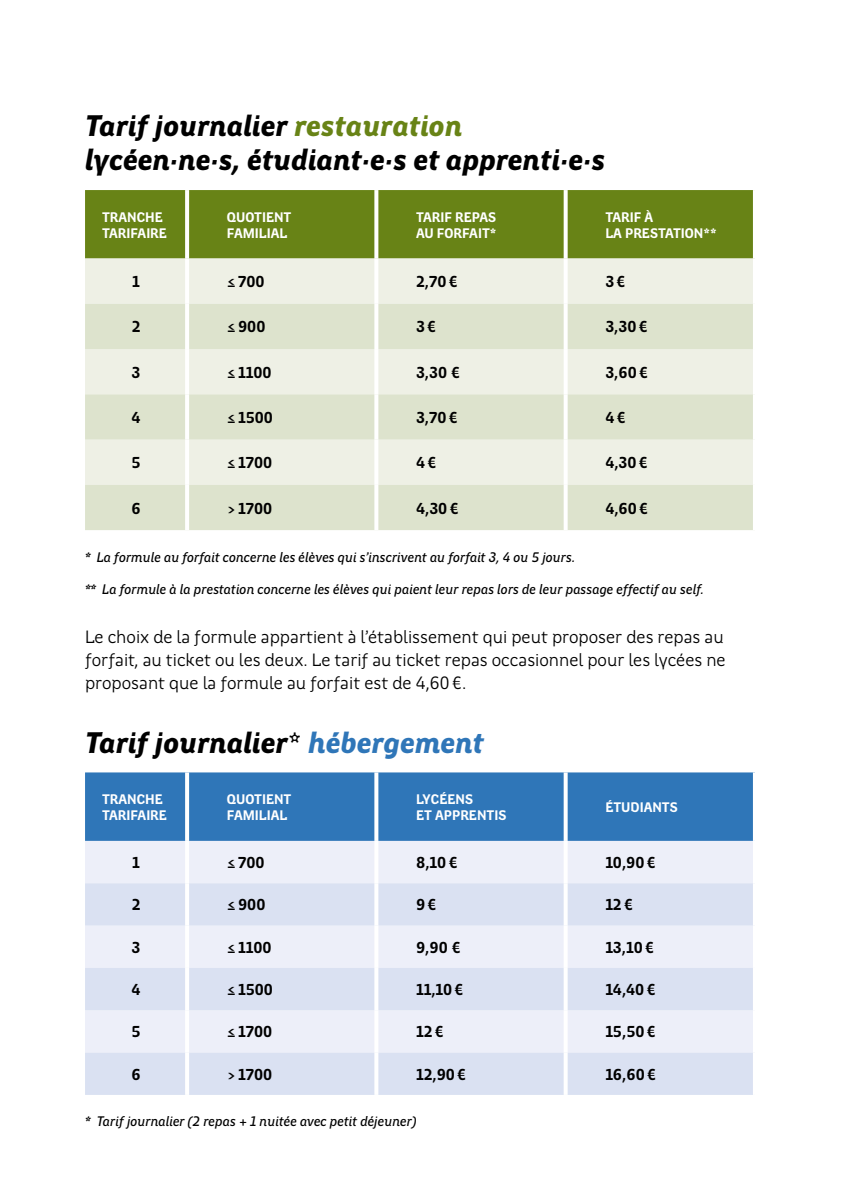
<style>
.page{position:relative;width:842px;height:1191px;background:#fff}
.page>*{position:absolute;margin:0;border:0;box-sizing:border-box;transform-origin:0 0}
.t1{font:italic 900 30px "Region Bretagne New";color:#000}
.t2{font:18px/23px "Region Bretagne New";color:#000;text-align:justify}
.t3{font:700 16px "Region Bretagne New";color:#000}
.t4{font:italic 500 14px "Region Bretagne New";color:#000}
.t5{font:700 14px/16px "Region Bretagne New";color:#fff}
.s1{color:#688316}
.s2{font-weight:400;font-style:normal}
.s3{color:#2f76b8}
</style>
<div class="page">
<div style="left:85px;top:190px;width:668px;height:68px;background:#688316"></div>
<div style="left:85px;top:258px;width:668px;height:46px;background:#eef0e5"></div>
<svg style="left:85px;top:304px;width:668px;height:226px;background:#e3e8d6"></svg>
<svg style="left:185px;top:190px;width:4px;height:68px"></svg>
<svg style="left:374px;top:190px;width:4px;height:68px"></svg>
<svg style="left:564px;top:190px;width:4px;height:68px"></svg>
<hr style="left:185px;top:258px;width:4px;height:46px;background:#fff">
<hr style="left:374px;top:258px;width:4px;height:46px;background:#fff">
<hr style="left:564px;top:258px;width:4px;height:46px;background:#fff">
<hr style="left:185px;top:304px;width:4px;height:45px;background:#fff">
<svg style="left:374px;top:304px;width:4px;height:45px"></svg>
<svg style="left:564px;top:304px;width:4px;height:45px"></svg>
<hr style="left:185px;top:349px;width:4px;height:45px;background:#fff">
<hr style="left:374px;top:349px;width:4px;height:45px;background:#fff">
<hr style="left:564px;top:349px;width:4px;height:45px;background:#fff">
<hr style="left:185px;top:394px;width:4px;height:45px;background:#fff">
<svg style="left:374px;top:394px;width:4px;height:45px"></svg>
<svg style="left:564px;top:394px;width:4px;height:45px"></svg>
<hr style="left:185px;top:439px;width:4px;height:46px;background:#fff">
<hr style="left:374px;top:439px;width:4px;height:46px;background:#fff">
<hr style="left:564px;top:439px;width:4px;height:46px;background:#fff">
<hr style="left:185px;top:485px;width:4px;height:45px;background:#fff">
<svg style="left:374px;top:485px;width:4px;height:45px"></svg>
<svg style="left:564px;top:485px;width:4px;height:45px"></svg>
<div style="left:85px;top:772px;width:668px;height:69px;background:#2f76b8"></div>
<div style="left:85px;top:841px;width:668px;height:42px;background:#edeff9"></div>
<svg style="left:85px;top:883px;width:668px;height:212px;background:#e1e6f4"></svg>
<svg style="left:185px;top:772px;width:4px;height:69px"></svg>
<svg style="left:374px;top:772px;width:4px;height:69px"></svg>
<svg style="left:564px;top:772px;width:4px;height:69px"></svg>
<hr style="left:185px;top:841px;width:4px;height:42px;background:#fff">
<hr style="left:374px;top:841px;width:4px;height:42px;background:#fff">
<hr style="left:564px;top:841px;width:4px;height:42px;background:#fff">
<hr style="left:185px;top:883px;width:4px;height:42px;background:#fff">
<svg style="left:374px;top:883px;width:4px;height:42px"></svg>
<svg style="left:564px;top:883px;width:4px;height:42px"></svg>
<hr style="left:185px;top:925px;width:4px;height:43px;background:#fff">
<hr style="left:374px;top:925px;width:4px;height:43px;background:#fff">
<hr style="left:564px;top:925px;width:4px;height:43px;background:#fff">
<hr style="left:185px;top:968px;width:4px;height:42px;background:#fff">
<svg style="left:374px;top:968px;width:4px;height:42px"></svg>
<svg style="left:564px;top:968px;width:4px;height:42px"></svg>
<hr style="left:185px;top:1010px;width:4px;height:42px;background:#fff">
<hr style="left:374px;top:1010px;width:4px;height:42px;background:#fff">
<hr style="left:564px;top:1010px;width:4px;height:42px;background:#fff">
<hr style="left:185px;top:1052px;width:4px;height:43px;background:#fff">
<svg style="left:374px;top:1052px;width:4px;height:43px"></svg>
<svg style="left:564px;top:1052px;width:4px;height:43px"></svg>
<p class="t1" style="left:85px;top:109px;width:379px">Tarif journalier <span class="s1">restauration</span></p>
<p class="t1" style="left:85px;top:143px;width:522px">lycéen·ne·s, étudiant·e·s et apprenti·e·s</p>
<p class="t5" style="left:102px;top:209px;width:67px">TRANCHE<br>TARIFAIRE</p>
<p class="t5" style="left:227px;top:209px;width:66px">QUOTIENT<br>FAMILIAL</p>
<p class="t5" style="left:416px;top:209px;width:82px">TARIF REPAS<br>AU FORFAIT*</p>
<p class="t5" style="left:605px;top:209px;width:113px">TARIF À<br>LA PRESTATION**</p>
<p class="t3" style="left:132px;top:273px;width:9px">1</p>
<p class="t3" style="left:227px;top:273px;width:39px">≤700</p>
<p class="t3" style="left:416px;top:273px;width:43px">2,70€</p>
<p class="t3" style="left:605px;top:273px;width:22px">3€</p>
<p class="t3" style="left:132px;top:318px;width:10px">2</p>
<p class="t3" style="left:227px;top:318px;width:40px">≤900</p>
<p class="t3" style="left:416px;top:318px;width:22px">3€</p>
<p class="t3" style="left:605px;top:318px;width:44px">3,30€</p>
<p class="t3" style="left:132px;top:363px;width:10px">3</p>
<p class="t3" style="left:227px;top:363px;width:46px">≤1100</p>
<p class="t3" style="left:416px;top:363px;width:45px">3,30 €</p>
<p class="t3" style="left:605px;top:363px;width:44px">3,60€</p>
<p class="t3" style="left:132px;top:409px;width:11px">4</p>
<p class="t3" style="left:227px;top:409px;width:48px">≤1500</p>
<p class="t3" style="left:416px;top:409px;width:43px">3,70€</p>
<p class="t3" style="left:605px;top:409px;width:22px">4€</p>
<p class="t3" style="left:131px;top:454px;width:11px">5</p>
<p class="t3" style="left:227px;top:454px;width:47px">≤1700</p>
<p class="t3" style="left:416px;top:454px;width:22px">4€</p>
<p class="t3" style="left:605px;top:454px;width:44px">4,30€</p>
<p class="t3" style="left:131px;top:499px;width:11px">6</p>
<p class="t3" style="left:227px;top:499px;width:47px">&gt;1700</p>
<p class="t3" style="left:416px;top:499px;width:44px">4,30€</p>
<p class="t3" style="left:605px;top:499px;width:44px">4,60€</p>
<p class="t4" style="left:85px;top:549px;width:492px">* La formule au forfait concerne les élèves qui s’inscrivent au forfait 3, 4 ou 5 jours.</p>
<p class="t4" style="left:85px;top:581px;width:620px">** La formule à la prestation concerne les élèves qui paient leur repas lors de leur passage effectif au self.</p>
<p class="t2" style="left:85px;top:625px;width:642px">Le choix de la formule appartient à l’établissement qui peut proposer des repas au forfait, au ticket ou les deux. Le tarif au ticket repas occasionnel pour les lycées ne proposant que la formule au forfait est de 4,60€.</p>
<p class="t1" style="left:85px;top:726px;width:401px">Tarif journalier<span class="s2">*</span> <span class="s3">hébergement</span></p>
<p class="t5" style="left:102px;top:791px;width:67px">TRANCHE<br>TARIFAIRE</p>
<p class="t5" style="left:227px;top:791px;width:66px">QUOTIENT<br>FAMILIAL</p>
<p class="t5" style="left:416px;top:791px;width:92px">LYCÉENS<br>ET APPRENTIS</p>
<p class="t5" style="left:605px;top:799px;width:74px">ÉTUDIANTS</p>
<p class="t3" style="left:132px;top:854px;width:9px">1</p>
<p class="t3" style="left:227px;top:854px;width:39px">≤700</p>
<p class="t3" style="left:416px;top:854px;width:43px">8,10€</p>
<p class="t3" style="left:605px;top:854px;width:52px">10,90€</p>
<p class="t3" style="left:132px;top:896px;width:10px">2</p>
<p class="t3" style="left:227px;top:896px;width:40px">≤900</p>
<p class="t3" style="left:416px;top:896px;width:22px">9€</p>
<p class="t3" style="left:605px;top:896px;width:29px">12€</p>
<p class="t3" style="left:132px;top:938px;width:10px">3</p>
<p class="t3" style="left:227px;top:938px;width:46px">≤1100</p>
<p class="t3" style="left:416px;top:938px;width:46px">9,90 €</p>
<p class="t3" style="left:605px;top:938px;width:50px">13,10€</p>
<p class="t3" style="left:132px;top:980px;width:11px">4</p>
<p class="t3" style="left:227px;top:980px;width:48px">≤1500</p>
<p class="t3" style="left:416px;top:980px;width:49px">11,10€</p>
<p class="t3" style="left:605px;top:980px;width:52px">14,40€</p>
<p class="t3" style="left:131px;top:1023px;width:11px">5</p>
<p class="t3" style="left:227px;top:1023px;width:47px">≤1700</p>
<p class="t3" style="left:416px;top:1023px;width:29px">12€</p>
<p class="t3" style="left:605px;top:1023px;width:52px">15,50€</p>
<p class="t3" style="left:131px;top:1065px;width:11px">6</p>
<p class="t3" style="left:227px;top:1065px;width:47px">&gt;1700</p>
<p class="t3" style="left:416px;top:1065px;width:52px">12,90€</p>
<p class="t3" style="left:605px;top:1065px;width:52px">16,60€</p>
<p class="t4" style="left:85px;top:1113px;width:333px">* Tarif journalier (2 repas + 1 nuitée avec petit déjeuner)</p>
</div>
